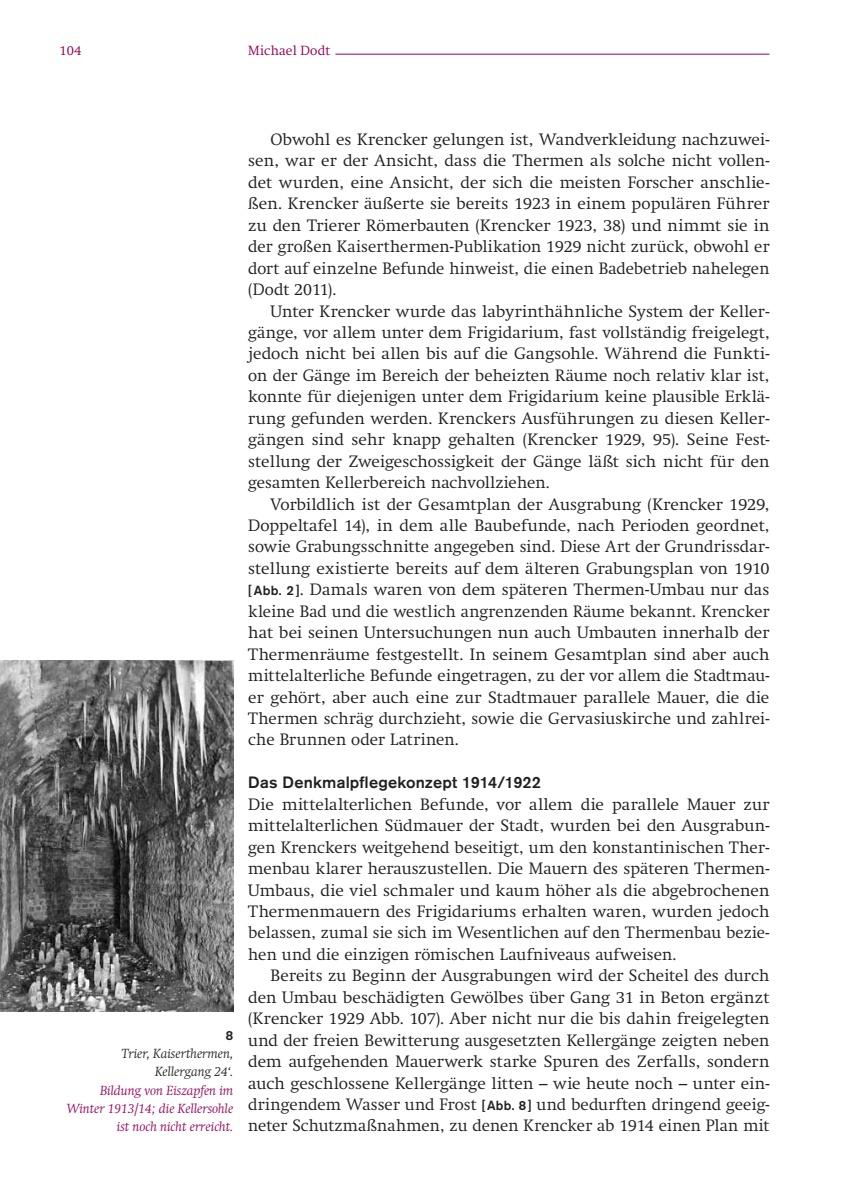
<style>
.page{position:relative;width:844px;height:1191px;background:#fff}
.page>*{position:absolute;margin:0;border:0;box-sizing:border-box;transform-origin:0 0}
._6B_Fließtext{font:300 16.28px/21.3px "Swift";letter-spacing:.01em;color:#231f20;text-align:justify}
._8_Zwischenüberschri{font:500 16.28px "Akzidenz Grotesk Std";letter-spacing:.01em;color:#231f20}
._14_BU_-_Beschreibun{font:italic 300 13.12px/18.4px "Swift";color:#950058;text-align:right}
._13_BU_-_Ort{font:italic 300 13.12px/18.4px "Swift";color:#231f20;text-align:right}
.t1{font:300 13.12px "Swift";letter-spacing:.015em;color:#950058}
._12_BU_-_Nummer{font:500 13.12px "Akzidenz Grotesk Std";color:#231f20}
.s1{font-family:"Akzidenz Grotesk Std";font-weight:500;font-size:13.12px}
</style>
<div class="page">
<hr style="left:335px;top:54px;width:434px;height:1px;background:#950058">
<img style="left:0;top:660px;width:233px;height:351px">
<p class="t1" style="left:60px;top:42px;width:23px">104</p>
<p class="t1" style="left:248px;top:42px;width:83px">Michael Dodt</p>
<p class="_12_BU_-_Nummer" style="left:226px;top:1027px;width:9px">8</p>
<p class="_13_BU_-_Ort" style="left:122px;top:1044px;width:113px">Trier, Kaiserthermen,<br>Kellergang 24‘.</p>
<p class="_14_BU_-_Beschreibun" style="left:67px;top:1081px;width:168px">Bildung von Eiszapfen im<br>Winter 1913/14; die Kellersohle ist noch nicht erreicht.</p>
<p class="_6B_Fließtext" style="left:248px;top:129px;width:522px;text-indent:22px">Obwohl es Krencker gelungen ist, Wandverkleidung nachzuwei&shy;sen, war er der Ansicht, dass die Thermen als solche nicht vollen&shy;det wurden, eine Ansicht, der sich die meisten Forscher anschlie&shy;ßen. Krencker äußerte sie bereits 1923 in einem populären Führer zu den Trierer Römerbauten (Krencker 1923, 38) und nimmt sie in der großen Kaiserthermen-Publikation 1929 nicht zurück, obwohl er dort auf einzelne Befunde hinweist, die einen Badebetrieb nahelegen (Dodt 2011).</p>
<p class="_6B_Fließtext" style="left:248px;top:300px;width:522px;text-indent:22px">Unter Krencker wurde das labyrinthähnliche System der Keller&shy;gänge, vor allem unter dem Frigidarium, fast vollständig freigelegt, jedoch nicht bei allen bis auf die Gangsohle. Während die Funkti&shy;on der Gänge im Bereich der beheizten Räume noch relativ klar ist, konnte für diejenigen unter dem Frigidarium keine plausible Erklä&shy;rung gefunden werden. Krenckers Ausführungen zu diesen Keller&shy;gängen sind sehr knapp gehalten (Krencker 1929, 95). Seine Fest&shy;stellung der Zweigeschossigkeit der Gänge läßt sich nicht für den gesamten Kellerbereich nachvollziehen.</p>
<p class="_6B_Fließtext" style="left:248px;top:493px;width:522px;text-indent:22px">Vorbildlich ist der Gesamtplan der Ausgrabung (Krencker 1929, Doppeltafel 14), in dem alle Baubefunde, nach Perioden geordnet, sowie Grabungsschnitte angegeben sind. Diese Art der Grundrissdar&shy;stellung existierte bereits auf dem älteren Grabungsplan von 1910 <span class="s1">[Abb. 2]</span>. Damals waren von dem späteren Thermen-Umbau nur das kleine Bad und die westlich angrenzenden Räume bekannt. Krencker hat bei seinen Untersuchungen nun auch Umbauten innerhalb der Thermenräume festgestellt. In seinem Gesamtplan sind aber auch mittelalterliche Befunde eingetragen, zu der vor allem die Stadtmau&shy;er gehört, aber auch eine zur Stadtmauer parallele Mauer, die die Thermen schräg durchzieht, sowie die Gervasiuskirche und zahlrei&shy;che Brunnen oder Latrinen.</p>
<p class="_8_Zwischenüberschri" style="left:248px;top:772px;width:294px">Das Denkmalpflegekonzept 1914/1922</p>
<p class="_6B_Fließtext" style="left:248px;top:793px;width:522px">Die mittelalterlichen Befunde, vor allem die parallele Mauer zur mittelalterlichen Südmauer der Stadt, wurden bei den Ausgrabun&shy;gen Krenckers weitgehend beseitigt, um den konstantinischen Ther&shy;menbau klarer herauszustellen. Die Mauern des späteren Thermen-Umbaus, die viel schmaler und kaum höher als die abgebrochenen Thermenmauern des Frigidariums erhalten waren, wurden jedoch belassen, zumal sie sich im Wesentlichen auf den Thermenbau bezie&shy;hen und die einzigen römischen Laufniveaus aufweisen.</p>
<p class="_6B_Fließtext" style="left:248px;top:965px;width:522px;text-indent:22px">Bereits zu Beginn der Ausgrabungen wird der Scheitel des durch den Umbau beschädigten Gewölbes über Gang 31 in Beton ergänzt (Krencker 1929 Abb. 107). Aber nicht nur die bis dahin freigelegten und der freien Bewitterung ausgesetzten Kellergänge zeigten neben dem aufgehenden Mauerwerk starke Spuren des Zerfalls, sondern auch geschlossene Kellergänge litten – wie heute noch – unter ein&shy;dringendem Wasser und Frost <span class="s1">[Abb. 8]</span> und bedurften dringend geeig&shy;neter Schutzmaßnahmen, zu denen Krencker ab 1914 einen Plan mit</p>
</div>
